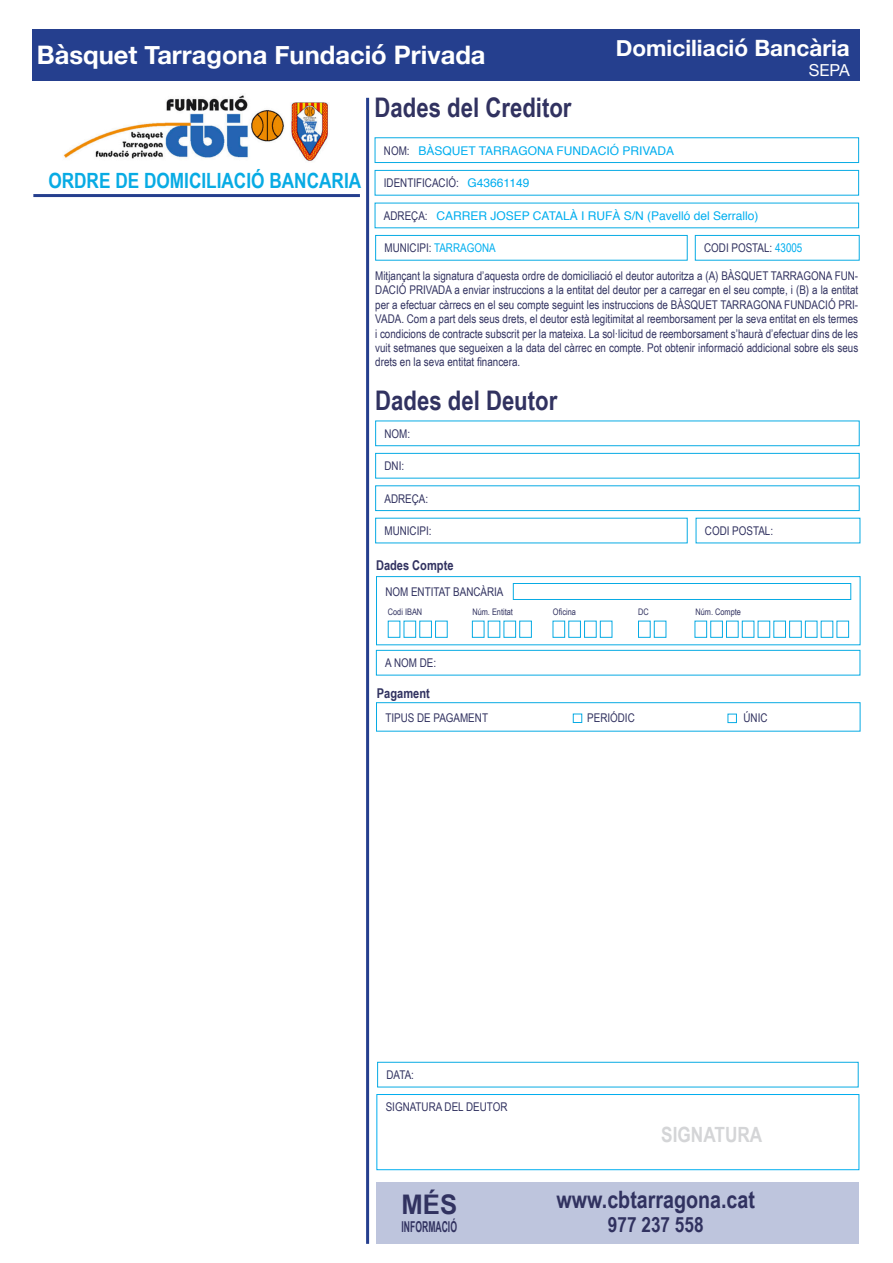
<style>
.page{position:relative;width:893px;height:1263px;background:#fff}
.page>*{position:absolute;margin:0;border:0;box-sizing:border-box;transform-origin:0 0}
.t1{font:700 27px "Arial Narrow";color:#313260}
.t2{font:700 27px "Arial Narrow";color:#313260;scale:1.16 1}
.t3{font:700 25.5px "Helvetica Neue";color:#fff}
.t4{font:700 24px "Arial Narrow";color:#313260}
.t5{font:700 22.5px "Helvetica Neue";color:#fff}
.t6{font:700 21px "Arial Narrow";color:#08abe4}
.t7{font:700 21px "Arial Narrow";color:#313260}
.t8{font:700 21px "Arial Narrow";color:#d4d5d7}
.t9{font:16.5px "Helvetica Neue";color:#fff}
.t10{font:700 15px "Arial Narrow";color:#313260;scale:.7 1}
.t11{font:700 13.5px "Arial Narrow";color:#313260}
.t12{font:12px/14.4px "Arial Narrow";color:#313260;text-align:justify}
.t13{font:12px "Helvetica";color:#00aeef}
.t14{font:9px "Arial Narrow";color:#313260}
.s1{font-family:"Arial Narrow";color:#313260}
.s2{font-family:"Helvetica";color:#00aeef}
.s3{color:#00aeef}
</style>
<div class="page">
<div style="left:33px;top:30px;width:827px;height:51px;background:#253f8e"></div>
<hr style="left:366px;top:98px;width:3px;height:1146px;background:#253f8e">
<hr style="left:33px;top:194px;width:327px;height:3px;background:#253f8e">
<div style="left:376px;top:1182px;width:482px;height:62px;background:#bec5dd"></div>
<div style="left:376px;top:576px;width:484px;height:69px;border:1px solid #08abe4"></div>
<div style="left:376px;top:650px;width:484px;height:25px;border:1px solid #08abe4"></div>
<div style="left:513px;top:583px;width:338px;height:17px;border:1px solid #08abe4"></div>
<div style="left:404px;top:621px;width:12px;height:17px;border:1px solid #08abe4"></div>
<div style="left:419px;top:621px;width:13px;height:17px;border:1px solid #08abe4"></div>
<div style="left:435px;top:621px;width:13px;height:17px;border:1px solid #08abe4"></div>
<div style="left:488px;top:621px;width:12px;height:17px;border:1px solid #08abe4"></div>
<div style="left:504px;top:621px;width:12px;height:17px;border:1px solid #08abe4"></div>
<div style="left:519px;top:621px;width:13px;height:17px;border:1px solid #08abe4"></div>
<div style="left:472px;top:621px;width:12px;height:17px;border:1px solid #08abe4"></div>
<div style="left:568px;top:621px;width:13px;height:17px;border:1px solid #08abe4"></div>
<div style="left:584px;top:621px;width:13px;height:17px;border:1px solid #08abe4"></div>
<div style="left:600px;top:621px;width:12px;height:17px;border:1px solid #08abe4"></div>
<div style="left:553px;top:621px;width:12px;height:17px;border:1px solid #08abe4"></div>
<div style="left:638px;top:621px;width:13px;height:17px;border:1px solid #08abe4"></div>
<div style="left:654px;top:621px;width:12px;height:17px;border:1px solid #08abe4"></div>
<div style="left:710px;top:621px;width:13px;height:17px;border:1px solid #08abe4"></div>
<div style="left:726px;top:621px;width:13px;height:17px;border:1px solid #08abe4"></div>
<div style="left:742px;top:621px;width:12px;height:17px;border:1px solid #08abe4"></div>
<div style="left:695px;top:621px;width:12px;height:17px;border:1px solid #08abe4"></div>
<div style="left:773px;top:621px;width:13px;height:17px;border:1px solid #08abe4"></div>
<div style="left:789px;top:621px;width:13px;height:17px;border:1px solid #08abe4"></div>
<div style="left:805px;top:621px;width:12px;height:17px;border:1px solid #08abe4"></div>
<div style="left:821px;top:621px;width:12px;height:17px;border:1px solid #08abe4"></div>
<div style="left:836px;top:621px;width:13px;height:17px;border:1px solid #08abe4"></div>
<div style="left:375px;top:137px;width:484px;height:26px;border:1px solid #08abe4"></div>
<div style="left:375px;top:170px;width:484px;height:26px;border:1px solid #08abe4"></div>
<div style="left:375px;top:235px;width:313px;height:26px;border:1px solid #08abe4"></div>
<div style="left:695px;top:235px;width:165px;height:26px;border:1px solid #08abe4"></div>
<div style="left:375px;top:421px;width:485px;height:25px;border:1px solid #08abe4"></div>
<div style="left:375px;top:453px;width:485px;height:25px;border:1px solid #08abe4"></div>
<div style="left:375px;top:485px;width:485px;height:26px;border:1px solid #08abe4"></div>
<div style="left:376px;top:702px;width:484px;height:29px;border:1px solid #08abe4"></div>
<div style="left:573px;top:714px;width:9px;height:9px;border:1px solid #08abe4"></div>
<div style="left:728px;top:714px;width:9px;height:9px;border:1px solid #08abe4"></div>
<div style="left:376px;top:1094px;width:483px;height:76px;border:1px solid #00aeef"></div>
<div style="left:377px;top:1062px;width:481px;height:25px;border:1px solid #08abe4"></div>
<img style="left:63px;top:95px;width:266px;height:66px">
<h2 class="t3" style="left:37px;top:35px;width:450px">Bàsquet Tarragona Fundació Privada</h2>
<h1 class="t1" style="left:375px;top:88px;width:198px">Dades del Creditor</h1>
<h3 class="t5" style="left:616px;top:30px;width:235px">Domiciliació Bancària</h3>
<h3 class="t9" style="left:809px;top:58px;width:42px">SEPA</h3>
<h3 class="t6" style="left:48px;top:165px;width:314px">ORDRE DE DOMICILIACIÓ BANCARIA</h3>
<p class="t13" style="left:384px;top:141px;width:292px"><span class="s1">NOM:</span> BÀSQUET TARRAGONA FUNDACIÓ PRIVADA</p>
<p class="t12" style="left:384px;top:175px;width:147px">IDENTIFICACIÓ: <span class="s2">G43661149</span></p>
<p class="t13" style="left:384px;top:206px;width:376px"><span class="s1">ADREÇA:</span> CARRER JOSEP CATALÀ I RUFÀ S/N (Pavelló del Serrallo)</p>
<p class="t12" style="left:384px;top:240px;width:113px">MUNICIPI: <span class="s3">TARRAGONA</span></p>
<p class="t12" style="left:704px;top:240px;width:100px">CODI POSTAL: <span class="s3">43005</span></p>
<p class="t12" style="left:375px;top:268px;width:484px">Mitjançant la signatura d’aquesta ordre de domiciliació el deutor autoritza a (A) BÀSQUET TARRAGONA FUN-DACIÓ PRIVADA a enviar instruccions a la entitat del deutor per a carregar en el seu compte, i (B) a la entitat per a efectuar càrrecs en el seu compte seguint les instruccions de BÀSQUET TARRAGONA FUNDACIÓ PRI-VADA. Com a part dels seus drets, el deutor està legitimitat al reemborsament per la seva entitat en els termes i condicions de contracte subscrit per la mateixa. La sol·licitud de reemborsament s’haurà d’efectuar dins de les vuit setmanes que segueixen a la data del càrrec en compte. Pot obtenir informació addicional sobre els seus drets en la seva entitat financera.</p>
<h1 class="t1" style="left:375px;top:380px;width:184px">Dades del Deutor</h1>
<p class="t12" style="left:384px;top:426px;width:27px">NOM:</p>
<p class="t12" style="left:384px;top:458px;width:21px">DNI:</p>
<p class="t12" style="left:384px;top:491px;width:45px">ADREÇA:</p>
<p class="t12" style="left:384px;top:523px;width:49px">MUNICIPI:</p>
<p class="t12" style="left:705px;top:523px;width:70px">CODI POSTAL:</p>
<p class="t11" style="left:376px;top:555px;width:79px">Dades Compte</p>
<p class="t12" style="left:385px;top:584px;width:120px">NOM ENTITAT BANCÀRIA</p>
<p class="t14" style="left:388px;top:605px;width:36px">Codi IBAN</p>
<p class="t14" style="left:472px;top:605px;width:42px">Núm. Entitat</p>
<p class="t14" style="left:553px;top:605px;width:24px">Oficina</p>
<p class="t14" style="left:638px;top:605px;width:12px">DC</p>
<p class="t14" style="left:695px;top:605px;width:47px">Núm. Compte</p>
<p class="t12" style="left:385px;top:655px;width:52px">A NOM DE:</p>
<p class="t11" style="left:377px;top:683px;width:54px">Pagament</p>
<p class="t12" style="left:385px;top:710px;width:104px">TIPUS DE PAGAMENT</p>
<p class="t12" style="left:587px;top:710px;width:49px">PERIÓDIC</p>
<p class="t12" style="left:743px;top:710px;width:26px">ÚNIC</p>
<p class="t12" style="left:386px;top:1067px;width:29px">DATA:</p>
<p class="t12" style="left:386px;top:1099px;width:123px">SIGNATURA DEL DEUTOR</p>
<h1 class="t2" style="left:401px;top:1184px;width:49px">MÉS</h1>
<p class="t10" style="left:402px;top:1215px;width:81px">INFORMACIÓ</p>
<h3 class="t8" style="left:661px;top:1119px;width:103px">SIGNATURA</h3>
<h3 class="t4" style="left:557px;top:1182px;width:200px">www.cbtarragona.cat</h3>
<h3 class="t7" style="left:608px;top:1209px;width:97px">977 237 558</h3>
</div>
